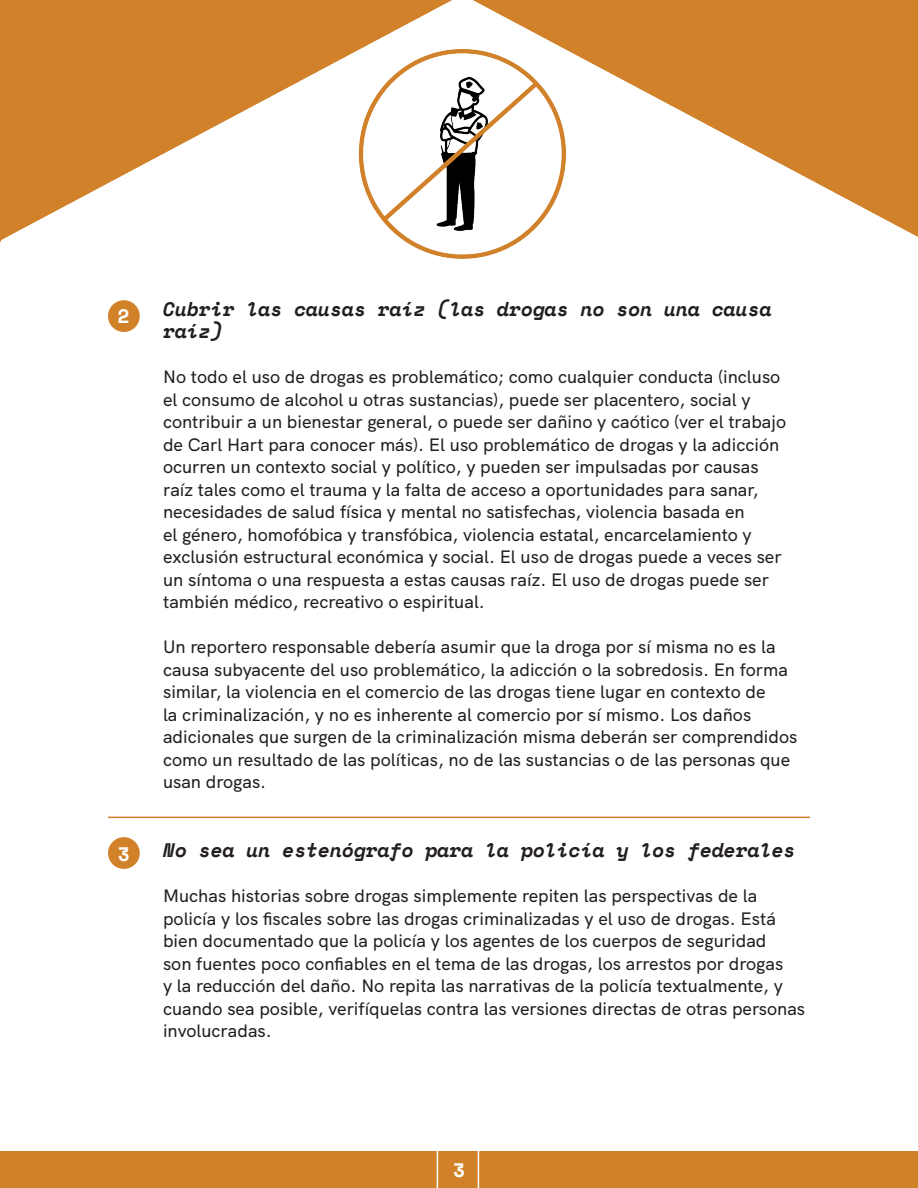
<style>
.page{position:relative;width:918px;height:1188px;background:#fff}
.page>*{position:absolute;margin:0;border:0;box-sizing:border-box;transform-origin:0 0}
.t1{font:italic 700 19.5px/22.5px "Space Mono";color:#231f20}
.t2{font:700 19.5px "Space Mono";color:#fff}
.t3{font:500 18px/22.5px "HK Grotesk";color:#231f20}
</style>
<div class="page">
<div style="left:0;top:1151px;width:918px;height:37px;background:#d18229"></div>
<svg style="left:437px;top:1151px;width:42px;height:37px"></svg>
<img style="left:1px;top:0;width:917px;height:259px">
<div style="left:108px;top:300px;width:32px;height:32px;background:#d18229;border-radius:50%"></div>
<img style="left:0;top:0;width:1px;height:242px">
<div style="left:108px;top:837px;width:32px;height:32px;background:#d18229;border-radius:50%"></div>
<hr style="left:108px;top:817px;width:702px;height:1px;background:#d18229">
<p class="t2" style="left:117px;top:302px;width:13px">2</p>
<p class="t1" style="left:163px;top:297px;width:610px">Cubrir las causas raíz (las drogas no son una causa raíz)</p>
<p class="t3" style="left:163px;top:364px;width:625px">No todo el uso de drogas es problemático; como cualquier conducta (incluso el consumo de alcohol u otras sustancias), puede ser placentero, social y contribuir a un bienestar general, o puede ser dañino y caótico (ver el trabajo de Carl Hart para conocer más). El uso problemático de drogas y la adicción ocurren un contexto social y político, y pueden ser impulsadas por causas raíz tales como el trauma y la falta de acceso a oportunidades para sanar, necesidades de salud física y mental no satisfechas, violencia basada en<br>el género, homofóbica y transfóbica, violencia estatal, encarcelamiento y exclusión estructural económica y social. El uso de drogas puede a veces ser un síntoma o una respuesta a estas causas raíz. El uso de drogas puede ser también médico, recreativo o espiritual.</p>
<p class="t3" style="left:163px;top:634px;width:636px">Un reportero responsable debería asumir que la droga por sí misma no es la causa subyacente del uso problemático, la adicción o la sobredosis. En forma similar, la violencia en el comercio de las drogas tiene lugar en contexto de<br>la criminalización, y no es inherente al comercio por sí mismo. Los daños adicionales que surgen de la criminalización misma deberán ser comprendidos como un resultado de las políticas, no de las sustancias o de las personas que usan drogas.</p>
<p class="t2" style="left:118px;top:839px;width:13px">3</p>
<p class="t1" style="left:163px;top:839px;width:634px">No sea un estenógrafo para la policía y los federales</p>
<p class="t3" style="left:163px;top:883px;width:644px">Muchas historias sobre drogas simplemente repiten las perspectivas de la policía y los fiscales sobre las drogas criminalizadas y el uso de drogas. Está bien documentado que la policía y los agentes de los cuerpos de seguridad<br>son fuentes poco confiables en el tema de las drogas, los arrestos por drogas<br>y la reducción del daño. No repita las narrativas de la policía textualmente, y cuando sea posible, verifíquelas contra las versiones directas de otras personas involucradas.</p>
<p class="t2" style="left:453px;top:1155px;width:13px">3</p>
</div>
